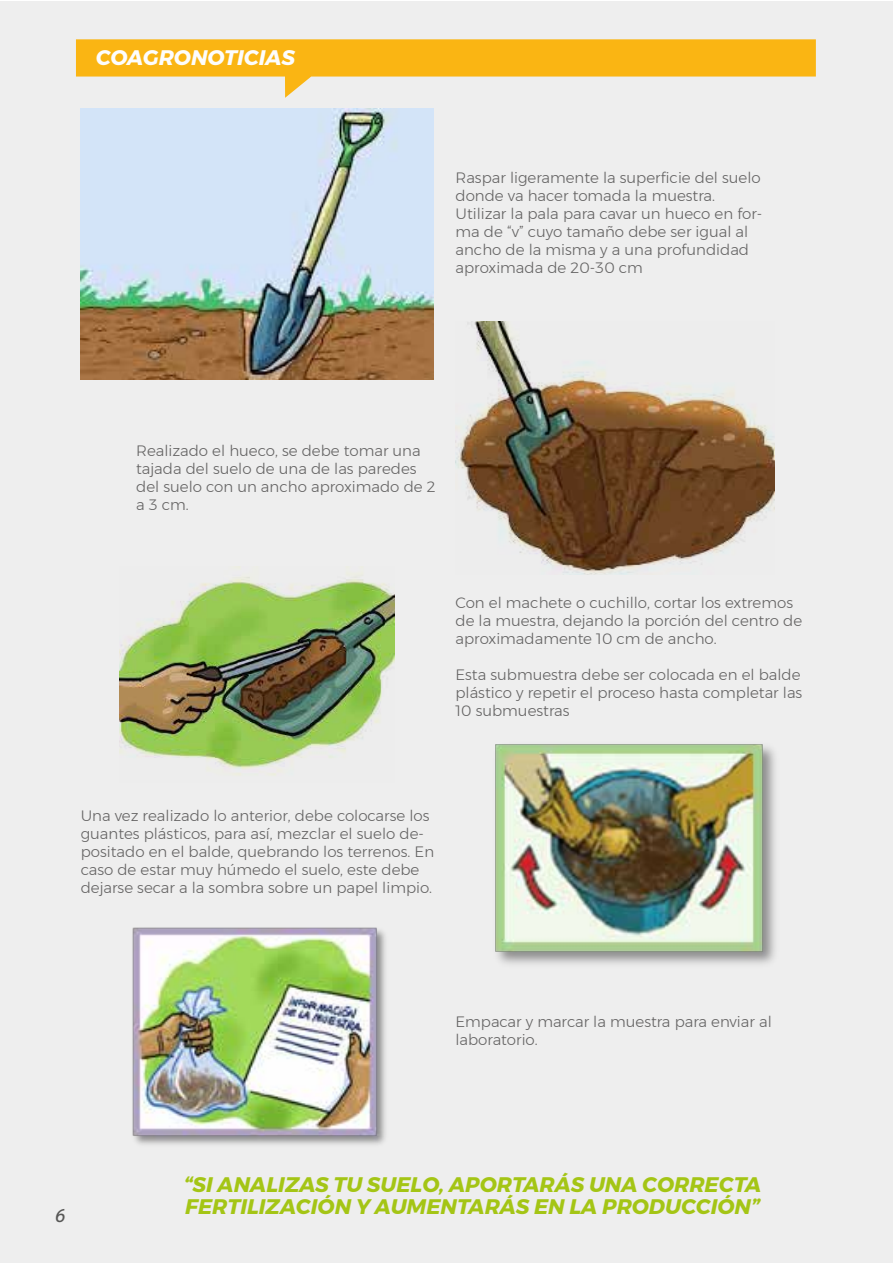
<style>
.page{position:relative;width:893px;height:1263px;background:#fff}
.page>*{position:absolute;margin:0;border:0;box-sizing:border-box;transform-origin:0 0}
.t1{font:italic 700 21px/22.5px "Montserrat";color:#a4c515}
.t2{font:italic 700 21px "Montserrat";color:#fdfdfd}
.t3{font:italic 18px "Aller";color:#575756}
.t4{font:300 15px/18px "Montserrat";color:#646363}
</style>
<div class="page">
<div style="left:0;top:1px;width:893px;height:1262px;background:#eee"></div>
<svg style="left:76px;top:39px;width:740px;height:59px"></svg>
<img style="left:80px;top:109px;width:354px;height:271px">
<img style="left:455px;top:321px;width:319px;height:253px">
<img style="left:120px;top:566px;width:274px;height:210px">
<img style="left:495px;top:744px;width:280px;height:220px">
<img style="left:132px;top:927px;width:254px;height:218px">
<h1 class="t2" style="left:96px;top:41px;width:201px">COAGRONOTICIAS</h1>
<p class="t4" style="left:455px;top:168px;width:308px">Raspar ligeramente la superficie del suelo donde va hacer tomada la muestra.<br>Utilizar la pala para cavar un hueco en for&shy;ma de “v” cuyo tamaño debe ser igual al ancho de la misma y a una profundidad aproximada de 20-30 cm</p>
<p class="t4" style="left:136px;top:441px;width:301px">Realizado el hueco, se debe tomar una tajada del suelo de una de las paredes del suelo con un ancho aproximado de 2 a 3 cm.</p>
<p class="t4" style="left:455px;top:594px;width:348px">Con el machete o cuchillo, cortar los extremos de la muestra, dejando la porción del centro de aproximadamente 10 cm de ancho.</p>
<p class="t4" style="left:455px;top:666px;width:348px;text-align:justify">Esta submuestra debe ser colocada en el balde plástico y repetir el proceso hasta completar las 10 submuestras</p>
<p class="t4" style="left:81px;top:806px;width:355px">Una vez realizado lo anterior, debe colocarse los guantes plásticos, para así, mezclar el suelo de&shy;positado en el balde, quebrando los terrenos. En caso de estar muy húmedo el suelo, este debe dejarse secar a la sombra sobre un papel limpio.</p>
<p class="t4" style="left:455px;top:1013px;width:318px">Empacar y marcar la muestra para enviar al laboratorio.</p>
<p class="t3" style="left:54px;top:1205px;width:12px">6</p>
<h1 class="t1" style="left:184px;top:1173px;width:579px">“SI ANALIZAS TU SUELO, APORTARÁS UNA CORRECTA<br>FERTILIZACIÓN Y AUMENTARÁS EN LA PRODUCCIÓN”</h1>
</div>
